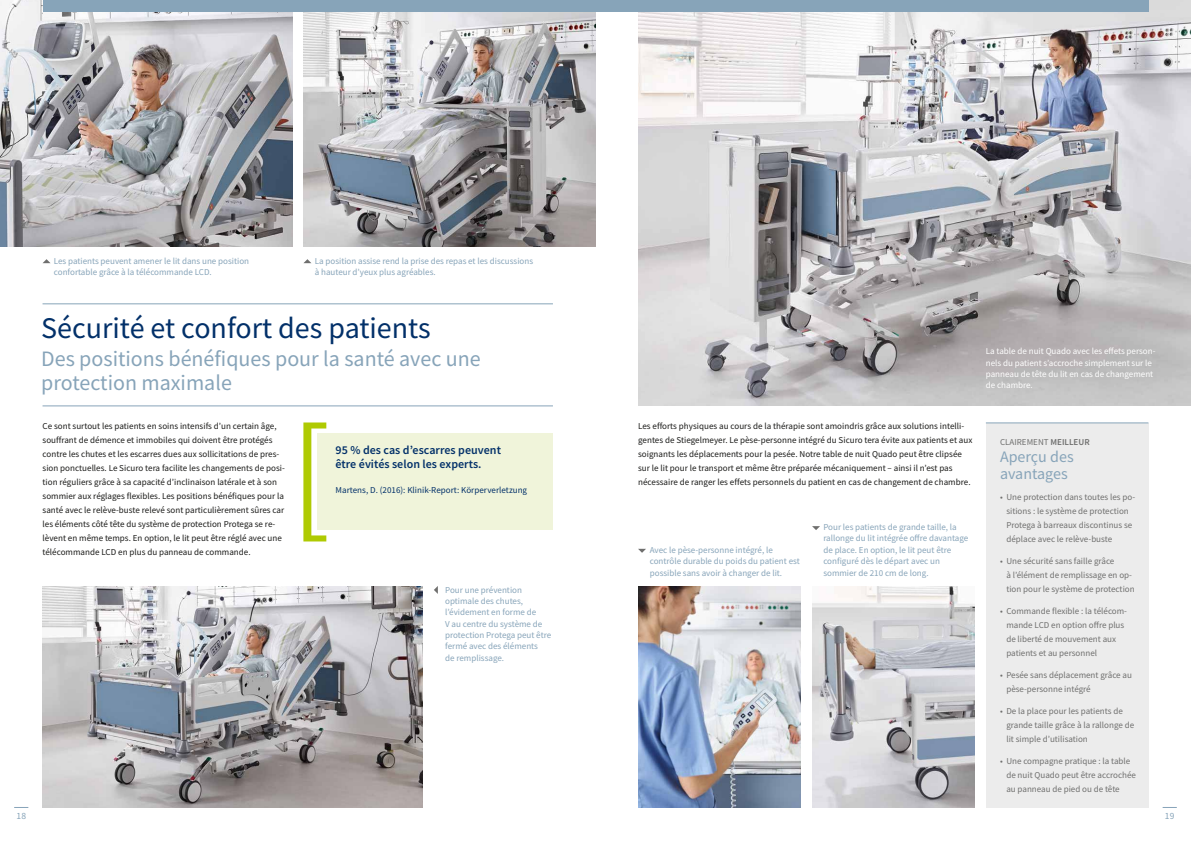
<style>
.page{position:relative;width:1191px;height:842px;background:#fff}
.page>*{position:absolute;margin:0;border:0;box-sizing:border-box;transform-origin:0 0}
.t1{font:30px "Source Sans Pro";color:#023069}
.t2{font:22px/24px "Source Sans Pro";color:#87a4b9}
.t3{font:16px/17px "Source Sans Pro";color:#87a4b9}
.t4{font:600 12px/14px "Source Sans Pro";letter-spacing:.005em;color:#023069}
.t5{font:9.5px "Source Sans Pro";color:#87a4b9}
.t6{font:9px/14px "Source Sans Pro";letter-spacing:.005em;color:#1a1a18}
.t7{font:9px/11.3px "Source Sans Pro";color:#87a4b9}
.t8{font:9px/14px "Source Sans Pro";color:#6f6f6e}
.t9{font:9px/11.3px "Source Sans Pro";color:#fff}
.t10{font:9px "Source Sans Pro";letter-spacing:.005em;color:#023069}
.s1{font-weight:600}
</style>
<div class="page">
<svg style="left:1162px;top:807px;width:14px;height:1px"></svg>
<svg style="left:14px;top:807px;width:14px;height:1px"></svg>
<img style="left:638px;top:587px;width:162px;height:221px">
<img style="left:812px;top:587px;width:162px;height:221px">
<img style="left:638px;top:0;width:553px;height:405px">
<img style="left:43px;top:587px;width:379px;height:221px">
<div style="left:986px;top:423px;width:162px;height:385px;background:#ececec"></div>
<hr style="left:986px;top:422px;width:162px;height:1px;background:#87a4b9">
<svg style="left:638px;top:549px;width:8px;height:4px"></svg>
<svg style="left:434px;top:586px;width:4px;height:8px"></svg>
<svg style="left:812px;top:526px;width:8px;height:4px"></svg>
<svg style="left:43px;top:259px;width:7px;height:4px"></svg>
<svg style="left:303px;top:259px;width:8px;height:4px"></svg>
<hr style="left:43px;top:303px;width:510px;height:1px;background:#87a4b9">
<hr style="left:43px;top:405px;width:510px;height:1px;background:#87a4b9">
<div style="left:317px;top:434px;width:236px;height:96px;background:#f0f4da"></div>
<svg style="left:303px;top:422px;width:23px;height:119px"></svg>
<img style="left:0;top:0;width:292px;height:247px">
<img style="left:303px;top:11px;width:292px;height:236px">
<div style="left:43px;top:0;width:1105px;height:11px;background:#87a4b9"></div>
<p class="t7" style="left:54px;top:255px;width:197px">Les patients peuvent amener le lit dans une position confortable grâce à la télécommande LCD.</p>
<p class="t7" style="left:315px;top:255px;width:220px">La position assise rend la prise des repas et les discussions à hauteur d’yeux plus agréables.</p>
<h1 class="t1" style="left:41px;top:309px;width:391px">Sécurité et confort des patients</h1>
<h2 class="t2" style="left:41px;top:346px;width:441px">Des positions bénéfiques pour la santé avec une protection maximale</h2>
<p class="t6" style="left:43px;top:419px;width:244px">Ce sont surtout les patients en soins intensifs d’un certain âge, souffrant de démence et immobiles qui doivent être protégés contre les chutes et les escarres dues aux sollicitations de pres&shy;sion ponctuelles. Le Sicuro tera facilite les changements de posi&shy;tion réguliers grâce à sa capacité d’inclinaison latérale et à son sommier aux réglages flexibles. Les positions bénéfiques pour la santé avec le relève-buste relevé sont particulièrement sûres car les éléments côté tête du système de protection Protega se re&shy;lèvent en même temps. En option, le lit peut être réglé avec une télécommande LCD en plus du panneau de commande.</p>
<p class="t6" style="left:638px;top:419px;width:336px">Les efforts physiques au cours de la thérapie sont amoindris grâce aux solutions intelli&shy;gentes de Stiegelmeyer. Le pèse-personne intégré du Sicuro tera évite aux patients et aux soignants les déplacements pour la pesée. Notre table de nuit Quado peut être clipsée sur le lit pour le transport et même être préparée mécaniquement – ainsi il n’est pas nécessaire de ranger les effets personnels du patient en cas de changement de chambre.</p>
<h3 class="t4" style="left:335px;top:443px;width:167px">95 % des cas d’escarres peuvent être évités selon les experts.</h3>
<p class="t10" style="left:335px;top:484px;width:193px">Martens, D. (2016): Klinik-Report: Körperverletzung</p>
<p class="t7" style="left:823px;top:521px;width:146px">Pour les patients de grande taille, la rallonge du lit intégrée offre davantage de place. En option, le lit peut être configuré dès le départ avec un sommier de 210 cm de long.</p>
<p class="t7" style="left:650px;top:544px;width:151px">Avec le pèse-personne intégré, le contrôle durable du poids du patient est possible sans avoir à changer de lit.</p>
<p class="t7" style="left:445px;top:584px;width:107px">Pour une prévention optimale des chutes, l’évidement en forme de<br>V au centre du système de protection Protega peut être fermé avec des éléments<br>de remplissage.</p>
<p class="t9" style="left:986px;top:346px;width:171px">La table de nuit Quado avec les effets person&shy;nels du patient s’accroche simplement sur le panneau de tête du lit en cas de changement de chambre.</p>
<p class="t8" style="left:1000px;top:435px;width:91px">CLAIREMENT <span class="s1">MEILLEUR</span></p>
<h3 class="t3" style="left:1000px;top:448px;width:75px">Aperçu des avantages</h3>
<p class="t8" style="left:1006px;top:490px;width:130px;text-indent:-6px">• Une protection dans toutes les po&shy;sitions : le système de protection Protega à barreaux discontinus se déplace avec le relève-buste</p>
<p class="t8" style="left:1006px;top:554px;width:130px;text-indent:-6px">• Une sécurité sans faille grâce<br>à l’élément de remplissage en op&shy;tion pour le système de protection</p>
<p class="t8" style="left:1006px;top:604px;width:122px;text-indent:-6px">• Commande flexible : la télécom&shy;mande LCD en option offre plus de liberté de mouvement aux patients et au personnel</p>
<p class="t8" style="left:1006px;top:668px;width:127px;text-indent:-6px">• Pesée sans déplacement grâce au pèse-personne intégré</p>
<p class="t8" style="left:1006px;top:704px;width:129px;text-indent:-6px">• De la place pour les patients de grande taille grâce à la rallonge de lit simple d’utilisation</p>
<p class="t8" style="left:1006px;top:754px;width:131px;text-indent:-6px">• Une compagne pratique : la table de nuit Quado peut être accrochée au panneau de pied ou de tête</p>
<p class="t5" style="left:16px;top:810px;width:11px">18</p>
<p class="t5" style="left:1164px;top:810px;width:11px">19</p>
</div>
